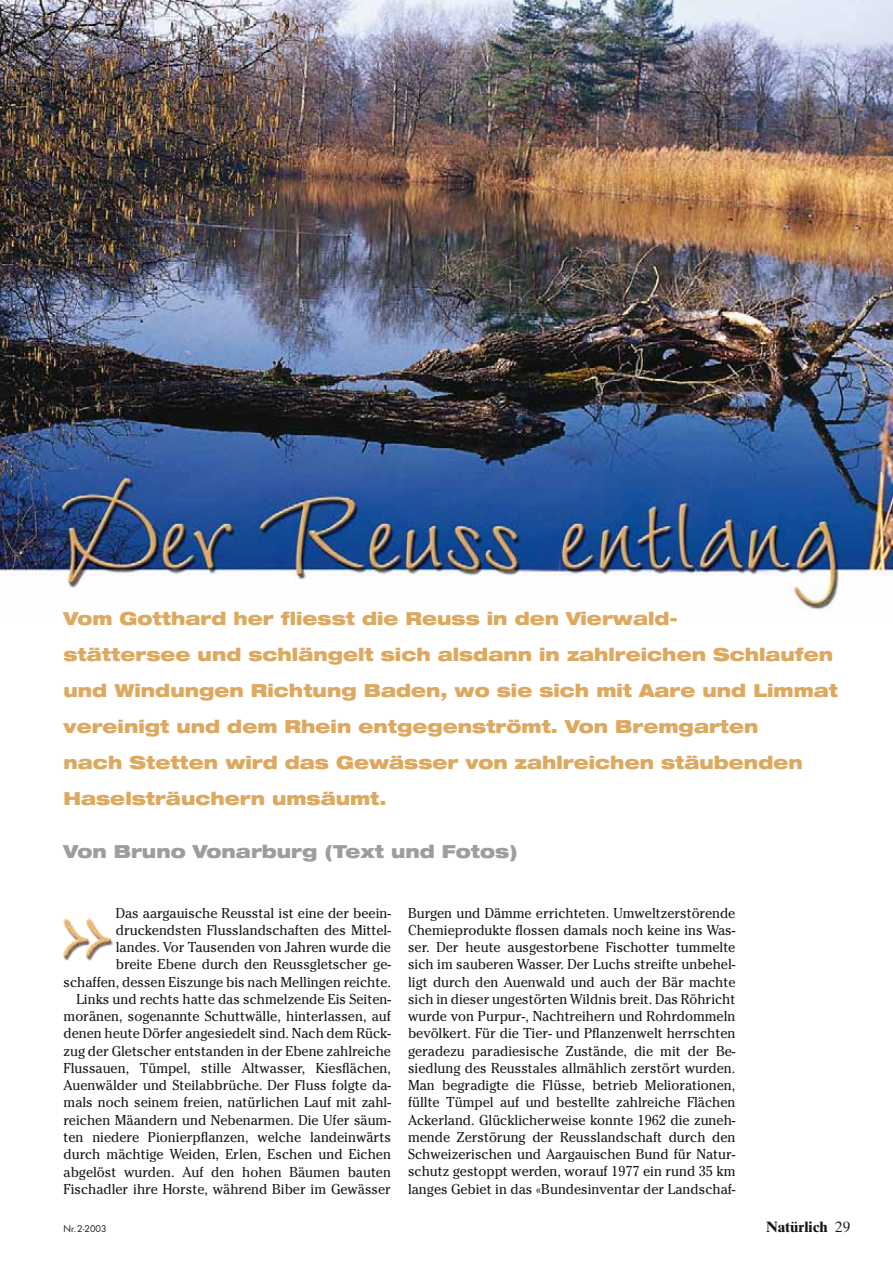
<style>
.page{position:relative;width:893px;height:1263px;background:#fff}
.page>*{position:absolute;margin:0;border:0;box-sizing:border-box;transform-origin:0 0}
.t1{font:900 expanded 18px/36px "Helvetica Neue";color:#dda960;scale:.96 1}
.t2{font:900 expanded 18px "Helvetica Neue";color:#9c9d9f;scale:.96 1}
.t3{font:700 15px "Times Ten";color:#1a171b}
.t4{font:14.25px/17.2px "Cheltenham";color:#1a171b;text-align:right;scale:.96 1}
.t5{font:9px "Futura";color:#1a171b}
.s1{font-weight:400}
</style>
<div class="page">
<img style="left:0;top:0;width:893px;height:611px">
<img style="left:63px;top:918px;width:51px;height:43px">
<p class="t1" style="left:64px;top:602px;width:808px">Vom Gotthard her fliesst die Reuss in den Vierwald-<br>stättersee und schlängelt sich alsdann in zahlreichen Schlaufen und Windungen Richtung Baden, wo sie sich mit Aare und Limmat vereinigt und dem Rhein entgegenströmt. Von Bremgarten<br>nach Stetten wird das Gewässer von zahlreichen stäubenden Haselsträuchern umsäumt.</p>
<p class="t2" style="left:64px;top:844px;width:475px">Von Bruno Vonarburg (Text und Fotos)</p>
<p class="t4" style="left:64px;top:905px;width:343px">Das aargauische Reusstal ist eine der beein&shy;druckendsten Flusslandschaften des Mittel-<br>landes. Vor Tausenden von Jahren wurde die<br>breite Ebene durch den Reussgletscher ge&shy;schaffen, dessen Eiszunge bis nach Mellingen reichte.<br>Links und rechts hatte das schmelzende Eis Seiten&shy;moränen, sogenannte Schuttwälle, hinterlassen, auf denen heute Dörfer angesiedelt sind. Nach dem Rück&shy;zug der Gletscher entstanden in der Ebene zahlreiche Flussauen, Tümpel, stille Altwasser, Kiesflächen, Auenwälder und Steilabbrüche. Der Fluss folgte da&shy;mals noch seinem freien, natürlichen Lauf mit zahl&shy;reichen Mäandern und Nebenarmen. Die Ufer säum&shy;ten niedere Pionierpflanzen, welche landeinwärts durch mächtige Weiden, Erlen, Eschen und Eichen abgelöst wurden. Auf den hohen Bäumen bauten Fischadler ihre Horste, während Biber im Gewässer</p>
<p class="t4" style="left:408px;top:905px;width:343px;text-align:justify">Burgen und Dämme errichteten. Umweltzerstörende Chemieprodukte flossen damals noch keine ins Was&shy;ser. Der heute ausgestorbene Fischotter tummelte sich im sauberen Wasser. Der Luchs streifte unbehel&shy;ligt durch den Auenwald und auch der Bär machte sich in dieser ungestörten Wildnis breit. Das Röhricht wurde von Purpur-, Nachtreihern und Rohrdommeln bevölkert. Für die Tier- und Pflanzenwelt herrschten geradezu paradiesische Zustände, die mit der Be&shy;siedlung des Reusstales allmählich zerstört wurden.<br>Man begradigte die Flüsse, betrieb Meliorationen, füllte Tümpel auf und bestellte zahlreiche Flächen Ackerland. Glücklicherweise konnte 1962 die zuneh&shy;mende Zerstörung der Reusslandschaft durch den Schweizerischen und Aargauischen Bund für Natur&shy;schutz gestoppt werden, worauf 1977 ein rund 35 km langes Gebiet in das «Bundesinventar der Landschaf-</p>
<p class="t5" style="left:64px;top:1225px;width:45px">Nr.2-2003</p>
<p class="t3" style="left:766px;top:1221px;width:86px">Natürlich <span class="s1">29</span></p>
</div>
